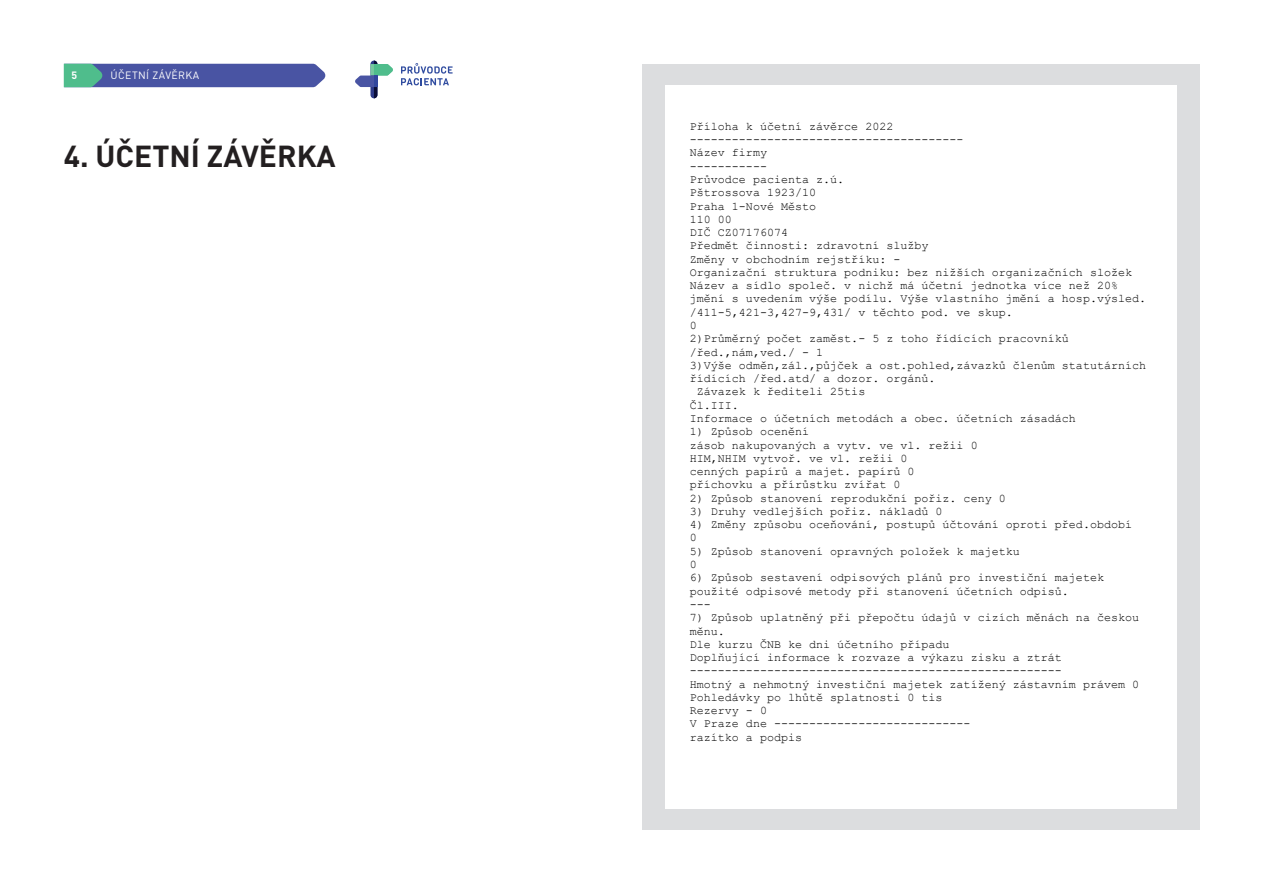
<style>
.page{position:relative;width:1263px;height:893px;background:#fff}
.page>*{position:absolute;margin:0;border:0;box-sizing:border-box;transform-origin:0 0}
.t1{font:700 30px "DIN Pro";color:#231f20}
.t2{font:11.7px/13.4px "Courier New";color:#000001}
.t3{font:10.5px "DIN Pro";letter-spacing:.04em;color:#fff}
.t4{font:700 10.5px "DIN Pro";color:#fff}
</style>
<div class="page">
<div style="left:642px;top:64px;width:557px;height:765px;background:#dcdddf"></div>
<div style="left:665px;top:85px;width:511px;height:723px;background:#fff"></div>
<svg style="left:64px;top:64px;width:261px;height:23px;background:#4c64a1"></svg>
<svg style="left:401px;top:63px;width:52px;height:22px"></svg>
<svg style="left:355px;top:61px;width:38px;height:37px"></svg>
<p class="t4" style="left:72px;top:68px;width:7px">5</p>
<p class="t3" style="left:111px;top:68px;width:90px">ÚČETNÍ ZÁVĚRKA</p>
<h1 class="t1" style="left:64px;top:136px;width:273px">4. ÚČETNÍ ZÁVĚRKA</h1>
<p class="t2" style="left:690px;top:120px;width:205px">Příloha k účetní závěrce 2022</p>
<p class="t2" style="left:690px;top:133px;width:275px">---------------------------------------</p>
<p class="t2" style="left:690px;top:146px;width:79px">Název firmy</p>
<p class="t2" style="left:690px;top:160px;width:79px">-----------</p>
<p class="t2" style="left:690px;top:173px;width:156px">Průvodce pacienta z.ú.</p>
<p class="t2" style="left:690px;top:186px;width:128px">Pštrossova 1923/10</p>
<p class="t2" style="left:690px;top:199px;width:128px">Praha 1-Nové Město</p>
<p class="t2" style="left:690px;top:213px;width:44px">110 00</p>
<p class="t2" style="left:690px;top:226px;width:100px">DIČ CZ07176074</p>
<p class="t2" style="left:690px;top:239px;width:240px">Předmět činnosti: zdravotní služby</p>
<p class="t2" style="left:690px;top:253px;width:212px">Změny v obchodním rejstříku: -</p>
<p class="t2" style="left:690px;top:266px;width:444px">Organizační struktura podniku: bez nižších organizačních složek</p>
<p class="t2" style="left:690px;top:279px;width:430px">Název a sídlo společ. v nichž má účetní jednotka více než 20%</p>
<p class="t2" style="left:690px;top:292px;width:458px">jmění s uvedením výše podílu. Výše vlastního jmění a hosp.výsled.</p>
<p class="t2" style="left:690px;top:306px;width:324px">/411-5,421-3,427-9,431/ v těchto pod. ve skup.</p>
<p class="t2" style="left:690px;top:319px;width:9px">0</p>
<p class="t2" style="left:690px;top:332px;width:381px">2)Průměrný počet zaměst.- 5 z toho řídících pracovníků</p>
<p class="t2" style="left:690px;top:345px;width:135px">/řed.,nám,ved./ - 1</p>
<p class="t2" style="left:690px;top:359px;width:458px">3)Výše odměn,zál.,půjček a ost.pohled,závazků členům statutárních</p>
<p class="t2" style="left:690px;top:372px;width:247px">řídících /řed.atd/ a dozor. orgánů.</p>
<p class="t2" style="left:697px;top:385px;width:170px">Závazek k řediteli 25tis</p>
<p class="t2" style="left:690px;top:399px;width:51px">Čl.III.</p>
<p class="t2" style="left:690px;top:412px;width:388px">Informace o účetních metodách a obec. účetních zásadách</p>
<p class="t2" style="left:690px;top:425px;width:289px">1) Způsob ocenění<br>zásob nakupovaných a vytv. ve vl. režii 0<br>HIM,NHIM vytvoř. ve vl. režii 0<br>cenných papírů a majet. papírů 0 příchovku a přírůstku zvířat 0</p>
<p class="t2" style="left:690px;top:492px;width:317px">2) Způsob stanovení reprodukční pořiz. ceny 0</p>
<p class="t2" style="left:690px;top:505px;width:254px">3) Druhy vedlejších pořiz. nákladů 0</p>
<p class="t2" style="left:690px;top:518px;width:444px">4) Změny způsobu oceňování, postupů účtování oproti před.období<br>0</p>
<p class="t2" style="left:690px;top:545px;width:331px">5) Způsob stanovení opravných položek k majetku<br>0</p>
<p class="t2" style="left:690px;top:571px;width:416px">6) Způsob sestavení odpisových plánů pro investiční majetek použité odpisové metody při stanovení účetních odpisů.<br>---</p>
<p class="t2" style="left:690px;top:611px;width:451px">7) Způsob uplatněný při přepočtu údajů v cizích měnách na českou měnu.<br>Dle kurzu ČNB ke dni účetního případu<br>Doplňující informace k rozvaze a výkazu zisku a ztrát -----------------------------------------------------<br>Hmotný a nehmotný investiční majetek zatížený zástavním právem 0<br>Pohledávky po lhůtě splatnosti 0 tis<br>Rezervy - 0<br>V Praze dne ----------------------------<br>razítko a podpis</p>
</div>
